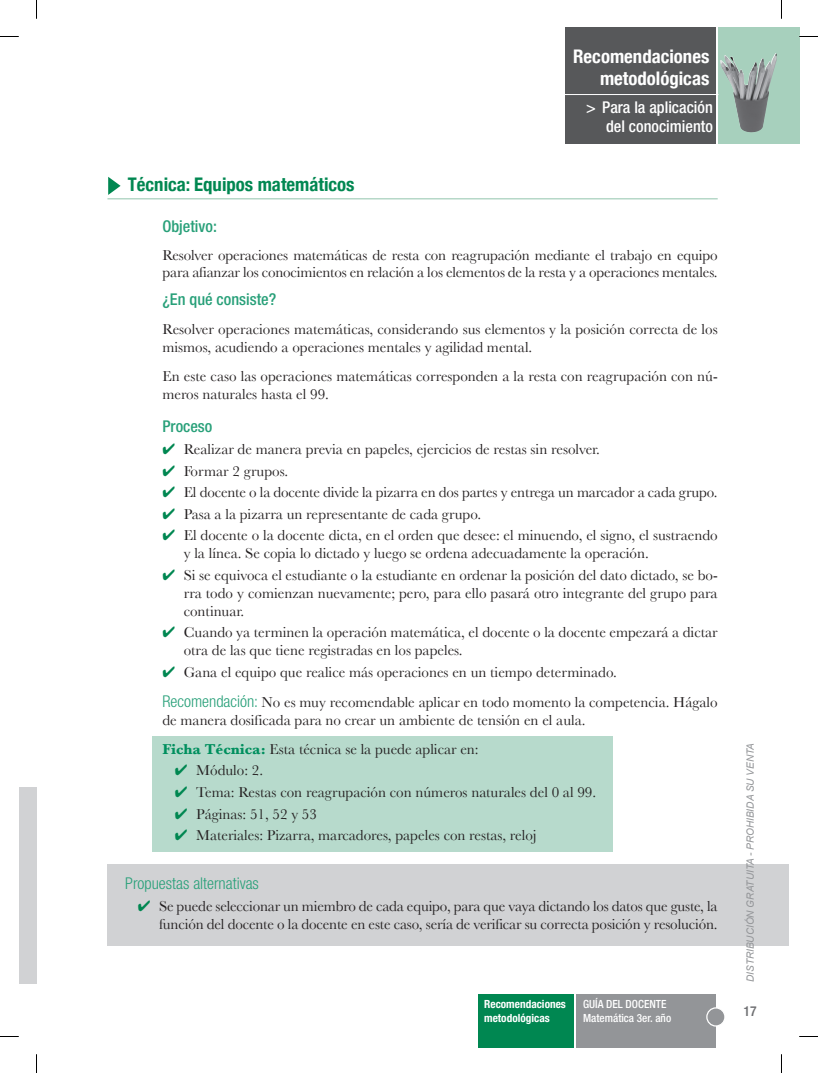
<style>
.page{position:relative;width:818px;height:1073px;background:#fff}
.page>*{position:absolute;margin:0;border:0;box-sizing:border-box;transform-origin:0 0}
.t1{font:700 condensed 18.75px "Helvetica Neue";color:#fff}
.TITULO{font:700 condensed 18.75px "Helvetica Neue";color:#008751}
.t2{font:500 condensed 16.25px/19.5px "Helvetica Neue LT Std";color:#fff;text-align:right}
.SUBTITULO{font:500 condensed 16.25px "Helvetica Neue LT Std";color:#28a079}
.SUB_SUBTITULO{font:300 condensed 16.25px "Helvetica Neue LT Std";color:#28a079}
.visto-boliches{font:15px/18px "Baskerville";color:#231f20}
.SUBTITULO-2{font:15px/18px "Baskerville";color:#231f20}
.SUB_SUBTITULO-2{font:15px/18px "Baskerville";color:#231f20}
.t3{font:500 condensed 13.75px "Helvetica Neue LT Std";color:#6c6d70}
.t4{font:500 condensed 11.25px "Helvetica Neue LT Std";color:#fff}
.t5{font:700 condensed 11.25px "Helvetica Neue LT Std";color:#fff}
.t6{font:italic 10px "Arial";color:#939598}
.s1{color:#008751}
.s2{font-family:"Helvetica Neue LT Std";font-weight:300;font-stretch:condensed;font-size:16.25px;color:#28a079}
.s3{font-weight:700;color:#008f5e}
</style>
<div class="page">
<div style="left:152px;top:736px;width:460px;height:115px;background:#b7dacc"></div>
<div style="left:107px;top:864px;width:681px;height:81px;background:#d1d2d4"></div>
<div style="left:19px;top:786px;width:17px;height:197px;background:#d1d2d4"></div>
<div style="left:478px;top:993px;width:95px;height:53px;background:#008751"></div>
<div style="left:576px;top:993px;width:139px;height:53px;background:#939598"></div>
<div style="left:706px;top:1007px;width:18px;height:18px;background:#939598;border-radius:50%"></div>
<div style="left:705px;top:1007px;width:20px;height:19px;border:1px solid #fff;border-radius:50%"></div>
<svg style="left:718px;top:27px;width:80px;height:116px;background:#9fbeb0"></svg>
<img style="left:756px;top:53px;width:18px;height:25px">
<div style="left:565px;top:27px;width:150px;height:116px;background:#57585a"></div>
<hr style="left:560px;top:94px;width:158px;height:1px;background:#fff">
<hr style="left:107px;top:198px;width:610px;height:1px;background:#a7d0bd">
<svg style="left:108px;top:177px;width:12px;height:18px"></svg>
<svg style="left:0;top:36px;width:19px;height:1px"></svg>
<svg style="left:798px;top:36px;width:19px;height:1px"></svg>
<svg style="left:36px;top:0;width:1px;height:19px"></svg>
<svg style="left:36px;top:1054px;width:1px;height:18px"></svg>
<p class="t1" style="left:573px;top:45px;width:138px">Recomendaciones</p>
<p class="t1" style="left:599px;top:67px;width:111px">metodológicas</p>
<p class="t2" style="left:585px;top:97px;width:128px">&gt; Para la aplicación del conocimiento</p>
<p class="TITULO" style="left:128px;top:172px;width:228px">Técnica: Equipos matemáticos</p>
<p class="SUBTITULO" style="left:162px;top:216px;width:56px">Objetivo:</p>
<p class="SUBTITULO-2" style="left:162px;top:246px;width:556px;line-height:17.5px">Resolver operaciones matemáticas de resta con reagrupación mediante el trabajo en equipo para afianzar los conocimientos en relación a los elementos de la resta y a operaciones mentales.</p>
<p class="SUBTITULO" style="left:162px;top:290px;width:115px">¿En qué consiste?</p>
<p class="SUBTITULO-2" style="left:162px;top:320px;width:556px">Resolver operaciones matemáticas, considerando sus elementos y la posición correcta de los mismos, acudiendo a operaciones mentales y agilidad mental.</p>
<p class="SUBTITULO-2" style="left:162px;top:366px;width:556px">En este caso las operaciones matemáticas corresponden a la resta con reagrupación con nú&shy;meros naturales hasta el 99.</p>
<p class="SUBTITULO" style="left:162px;top:417px;width:51px">Proceso</p>
<p class="visto-boliches" style="left:162px;top:440px;width:439px"><span class="s1">✔</span> Realizar de manera previa en papeles, ejercicios de restas sin resolver.</p>
<p class="visto-boliches" style="left:162px;top:461px;width:127px"><span class="s1">✔</span> Formar 2 grupos.</p>
<p class="visto-boliches" style="left:162px;top:483px;width:556px"><span class="s1">✔</span> El docente o la docente divide la pizarra en dos partes y entrega un marcador a cada grupo.</p>
<p class="visto-boliches" style="left:162px;top:504px;width:320px"><span class="s1">✔</span> Pasa a la pizarra un representante de cada grupo.</p>
<p class="visto-boliches" style="left:184px;top:526px;width:535px;text-indent:-21px"><span class="s1">✔</span> El docente o la docente dicta, en el orden que desee: el minuendo, el signo, el sustraendo y la línea. Se copia lo dictado y luego se ordena adecuadamente la operación.</p>
<p class="visto-boliches" style="left:184px;top:565px;width:535px;text-align:justify;text-indent:-21px"><span class="s1">✔</span> Si se equivoca el estudiante o la estudiante en ordenar la posición del dato dictado, se bo&shy;rra todo y comienzan nuevamente; pero, para ello pasará otro integrante del grupo para continuar.</p>
<p class="visto-boliches" style="left:184px;top:623px;width:535px;text-indent:-21px"><span class="s1">✔</span> Cuando ya terminen la operación matemática, el docente o la docente empezará a dictar otra de las que tiene registradas en los papeles.</p>
<p class="visto-boliches" style="left:162px;top:662px;width:456px"><span class="s1">✔</span> Gana el equipo que realice más operaciones en un tiempo determinado.</p>
<p class="SUB_SUBTITULO-2" style="left:162px;top:693px;width:556px"><span class="s2">Recomendación:</span> No es muy recomendable aplicar en todo momento la competencia. Hágalo de manera dosificada para no crear un ambiente de tensión en el aula.</p>
<p class="SUB_SUBTITULO-2" style="left:162px;top:739px;width:317px"><span class="s3">Ficha Técnica:</span> Esta técnica se la puede aplicar en:</p>
<p class="visto-boliches" style="left:175px;top:761px;width:90px"><span class="s1">✔</span> Módulo: 2.</p>
<p class="visto-boliches" style="left:175px;top:782px;width:422px"><span class="s1">✔</span> Tema: Restas con reagrupación con números naturales del 0 al 99.</p>
<p class="visto-boliches" style="left:175px;top:804px;width:143px"><span class="s1">✔</span> Páginas: 51, 52 y 53</p>
<p class="visto-boliches" style="left:175px;top:825px;width:363px"><span class="s1">✔</span> Materiales: Pizarra, marcadores, papeles con restas, reloj</p>
<p class="SUB_SUBTITULO" style="left:125px;top:873px;width:135px">Propuestas alternativas</p>
<p class="visto-boliches" style="left:138px;top:896px;width:581px;text-align:right"><span class="s1">✔</span> Se puede seleccionar un miembro de cada equipo, para que vaya dictando los datos que guste, la función del docente o la docente en este caso, sería de verificar su correcta posición y resolución.</p>
<p class="t5" style="left:484px;top:997px;width:83px">Recomendaciones</p>
<p class="t5" style="left:484px;top:1010px;width:67px">metodológicas</p>
<p class="t4" style="left:582px;top:997px;width:85px">GUÍA DEL DOCENTE</p>
<p class="t4" style="left:582px;top:1010px;width:90px">Matemática 3er. año</p>
<p class="t6" style="left:743px;top:981px;width:240px;rotate:-90deg">DISTRIBUCIÓN GRATUITA - PROHIBIDA SU VENTA</p>
<p class="t3" style="left:743px;top:1002px;width:15px">17</p>
</div>
